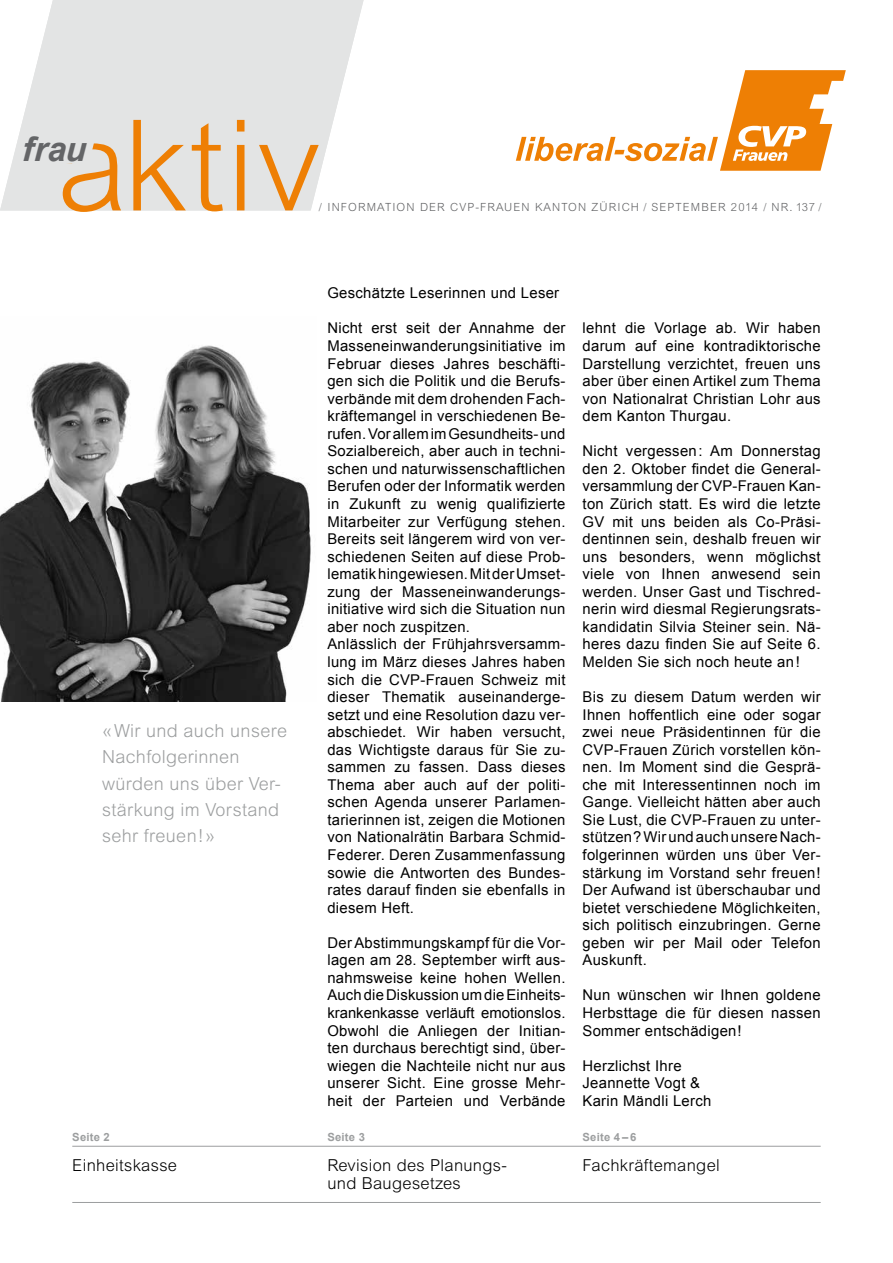
<style>
.page{position:relative;width:893px;height:1263px;background:#fff}
.page>*{position:absolute;margin:0;border:0;box-sizing:border-box;transform-origin:0 0}
.t1{font:300 126.45px "Arial MT Std";color:#ee7f04}
.t2{font:italic 700 33.75px "Arial";color:#646567}
.t3{font:300 18px/26.2px "Arial MT Std";letter-spacing:.02em;color:#9c9e9f}
.t4{font:300 16.5px/17.5px "Arial MT Std";letter-spacing:.02em;color:#000}
.t5{font:14.85px/17.5px "Arial";letter-spacing:.02em;color:#000;text-align:justify}
.t6{font:300 11.25px "Arial MT Std";letter-spacing:.1em;color:#646567}
.t7{font:700 11.25px "Arial";letter-spacing:.02em;color:#9c9e9f}
.t8{font:300 11.25px "Arial MT Std";letter-spacing:.05em;color:#646567}
.s1{font-size:14.1px}
</style>
<div class="page">
<svg style="left:516px;top:70px;width:330px;height:101px"></svg>
<svg style="left:0;top:0;width:364px;height:210px;background:#e7e7e7"></svg>
<hr style="left:72px;top:1202px;width:749px;height:1px;background:#9c9e9f">
<hr style="left:72px;top:1146px;width:749px;height:1px;background:#9c9e9f">
<img style="left:0;top:345px;width:311px;height:356px">
<svg style="left:63px;top:138px;width:32px;height:26px"></svg>
<h1 class="t1" style="left:57px;top:94px;width:265px">aktiv</h1>
<h2 class="t2" style="left:22px;top:126px;width:68px">frau</h2>
<p class="t6" style="left:319px;top:200px;width:203px">/ Informati on der CVP-Frauen</p>
<p class="t6" style="left:535px;top:200px;width:82px">Kanton Züric</p>
<p class="t6" style="left:631px;top:200px;width:80px">h / September</p>
<p class="t8" style="left:731px;top:200px;width:92px">2014 / Nr. 137 /</p>
<p class="t3" style="left:102px;top:718px;width:187px">«Wir und auch unsere<br>Nachfolgerinnen würden uns über Ver&shy;stärkung im Vorstand sehr freuen!»</p>
<p class="t7" style="left:72px;top:1129px;width:39px">Seite 2</p>
<p class="t4" style="left:72px;top:1156px;width:106px">Einheitskasse</p>
<p class="t5" style="left:327px;top:284px;width:233px">Geschätzte Leserinnen und Leser</p>
<p class="t5" style="left:327px;top:320px;width:240px;text-align:left">Nicht erst seit der Annahme der Masseneinwanderungsinitiative im Februar dieses Jahres beschäfti&shy;gen sich die Politik und die Berufs&shy;verbände mit dem drohenden Fach&shy;kräftemangel in verschiedenen Be&shy;rufen. Vor allem im Gesundheits- und Sozialbereich, aber auch in techni&shy;schen und naturwissenschaftlichen Berufen oder der Informatik werden in Zukunft zu wenig qualifizierte Mitarbeiter zur Verfügung stehen.<br>Bereits seit längerem wird von ver&shy;schiedenen Seiten auf diese Prob&shy;lematik hingewiesen. Mit der Umset&shy;zung der Masseneinwanderungs&shy;initiative wird sich die Situation nun aber noch zuspitzen.<br>Anlässlich der Frühjahrsversamm&shy;lung im März dieses Jahres haben sich die CVP-Frauen Schweiz mit dieser Thematik auseinanderge&shy;setzt und eine Resolution dazu ver&shy;abschiedet. Wir haben versucht, das Wichtigste daraus für Sie zu&shy;sammen zu fassen. Dass dieses Thema aber auch auf der politi&shy;schen Agenda unserer Parlamen&shy;tarierinnen ist, zeigen die Motionen von Nationalrätin Barbara Schmid-Federer. Deren Zusammenfassung sowie die Antworten des Bundes&shy;rates darauf finden sie ebenfalls in diesem Heft.</p>
<p class="t5" style="left:327px;top:934px;width:240px">Der Abstimmungskampf für die Vor&shy;lagen am <span class="s1">28</span>. September wirft aus&shy;nahmsweise keine hohen Wellen.<br>Auch die Diskussion um die Einheits&shy;krankenkasse verläuft emotionslos.<br>Obwohl die Anliegen der Initian&shy;ten durchaus berechtigt sind, über&shy;wiegen die Nachteile nicht nur aus unserer Sicht. Eine grosse Mehr&shy;heit der Parteien und Verbände</p>
<p class="t7" style="left:327px;top:1129px;width:39px">Seite 3</p>
<p class="t4" style="left:327px;top:1156px;width:181px">Revision des Planungs&shy;und Baugesetzes</p>
<p class="t5" style="left:583px;top:320px;width:240px">lehnt die Vorlage ab. Wir haben darum auf eine kontradiktorische Darstellung verzichtet, freuen uns aber über einen Artikel zum Thema von Nationalrat Christian Lohr aus dem Kanton Thurgau.</p>
<p class="t5" style="left:583px;top:442px;width:240px">Nicht vergessen: Am Donnerstag den <span class="s1">2</span>. Oktober findet die General&shy;versammlung der CVP-Frauen Kan&shy;ton Zürich statt. Es wird die letzte GV mit uns beiden als Co-Präsi&shy;dentinnen sein, deshalb freuen wir uns besonders, wenn möglichst viele von Ihnen anwesend sein werden. Unser Gast und Tischred&shy;nerin wird diesmal Regierungsrats&shy;kandidatin Silvia Steiner sein. Nä&shy;heres dazu finden Sie auf Seite 6.<br>Melden Sie sich noch heute an!</p>
<p class="t5" style="left:583px;top:688px;width:240px">Bis zu diesem Datum werden wir Ihnen hoffentlich eine oder sogar zwei neue Präsidentinnen für die CVP-Frauen Zürich vorstellen kön&shy;nen. Im Moment sind die Gesprä&shy;che mit Interessentinnen noch im Gange. Vielleicht hätten aber auch Sie Lust, die CVP-Frauen zu unter&shy;stützen? Wir und auch unsere Nach&shy;folgerinnen würden uns über Ver&shy;stärkung im Vorstand sehr freuen!<br>Der Aufwand ist überschaubar und bietet verschiedene Möglichkeiten, sich politisch einzubringen. Gerne geben wir per Mail oder Telefon Auskunft.</p>
<p class="t5" style="left:583px;top:986px;width:240px">Nun wünschen wir Ihnen goldene Herbsttage die für diesen nassen Sommer entschädigen!</p>
<p class="t5" style="left:583px;top:1057px;width:130px;text-align:left">Herzlichst Ihre<br>Jeannette Vogt &amp;<br>Karin Mändli Lerch</p>
<p class="t7" style="left:583px;top:1129px;width:55px">Seite 4 – 6</p>
<p class="t4" style="left:583px;top:1156px;width:139px">Fachkräftemangel</p>
</div>
